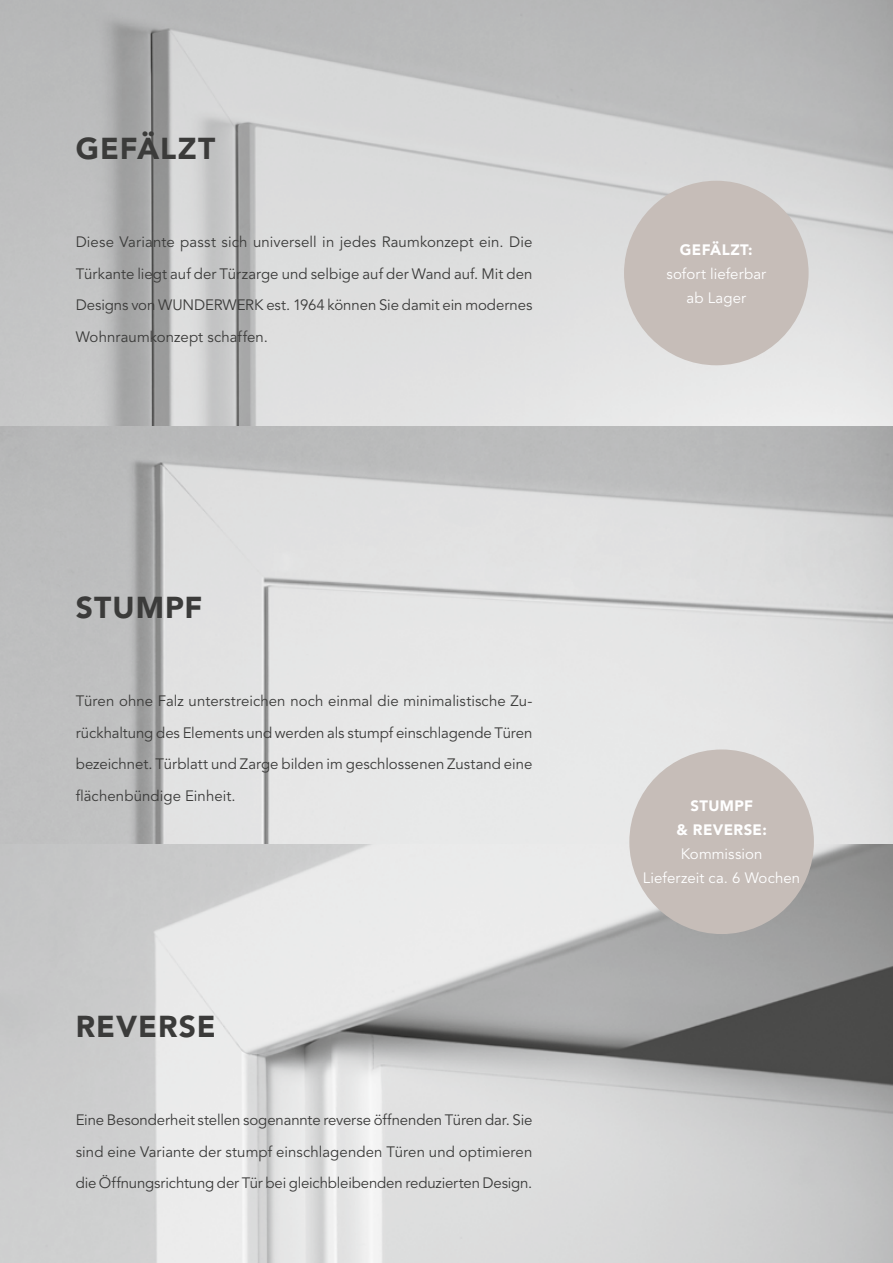
<style>
.page{position:relative;width:893px;height:1263px;background:#fff}
.page>*{position:absolute;margin:0;border:0;box-sizing:border-box;transform-origin:0 0}
.t1{font:900 30px "Avenir LT Pro";letter-spacing:.035em;color:#3b3b3a}
.t2{font:15px/31.5px "Avenir LT Pro";letter-spacing:-.005em;color:#3b3b3a;text-align:justify}
.t3{font:15px/24px "Avenir LT Pro";letter-spacing:.005em;color:#fff;text-align:center}
.t4{font:900 15px/24px "Avenir LT Pro";letter-spacing:.025em;color:#fff;text-align:center}
</style>
<div class="page">
<img style="left:0;top:0;width:893px;height:1263px">
<div style="left:629px;top:749px;width:185px;height:185px;background:#c6bdb8;border-radius:50%"></div>
<div style="left:624px;top:181px;width:185px;height:184px;background:#c6bdb8;border-radius:50%"></div>
<h1 class="t1" style="left:76px;top:130px;width:141px">GEFÄLZT</h1>
<p class="t2" style="left:76px;top:226px;width:458px">Diese Variante passt sich universell in jedes Raumkonzept ein. Die Türkante liegt auf der Türzarge und selbige auf der Wand auf. Mit den Designs von WUNDERWERK est. 1964 können Sie damit ein modernes Wohnraumkonzept schaffen.</p>
<h1 class="t1" style="left:76px;top:590px;width:128px">STUMPF</h1>
<p class="t2" style="left:76px;top:686px;width:458px">Türen ohne Falz unterstreichen noch einmal die minimalistische Zu&shy;rückhaltung des Elements und werden als stumpf einschlagende Türen bezeichnet. Türblatt und Zarge bilden im geschlossenen Zustand eine flächenbündige Einheit.</p>
<h1 class="t1" style="left:76px;top:1009px;width:142px">REVERSE</h1>
<p class="t2" style="left:76px;top:1105px;width:458px">Eine Besonderheit stellen sogenannte reverse öffnenden Türen dar. Sie sind eine Variante der stumpf einschlagenden Türen und optimieren die Öffnungsrichtung der Tür bei gleichbleibenden reduzierten Design.</p>
<p class="t4" style="left:680px;top:237px;width:74px">GEFÄLZT:</p>
<p class="t3" style="left:666px;top:262px;width:101px">sofort lieferbar ab Lager</p>
<p class="t4" style="left:676px;top:794px;width:92px">STUMPF<br>&amp; REVERSE:</p>
<p class="t3" style="left:643px;top:842px;width:159px">Kommission<br>Lieferzeit ca. 6 Wochen</p>
</div>
